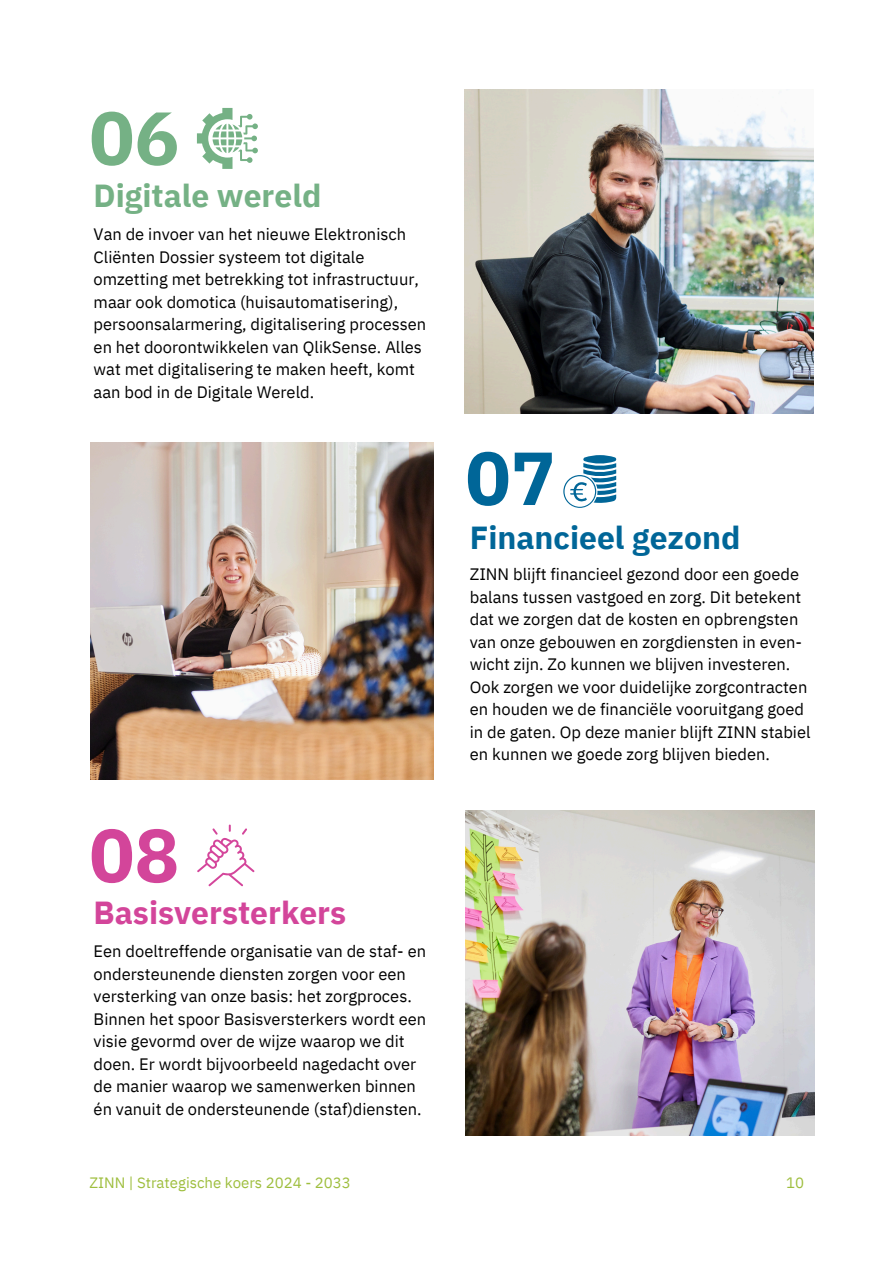
<style>
.page{position:relative;width:894px;height:1264px;background:#fff}
.page>*{position:absolute;margin:0;border:0;box-sizing:border-box;transform-origin:0 0}
.t1{font:700 75px "IBM Plex Sans";color:#006698}
.t2{font:700 75px "IBM Plex Sans";color:#d3459a}
.t3{font:700 75px "IBM Plex Sans";color:#75b185}
.t4{font:700 31.8px "IBM Plex Sans";color:#006698}
.t5{font:700 31.8px "IBM Plex Sans";color:#d3459a}
.t6{font:700 31.8px "IBM Plex Sans";color:#75b185}
.t7{font:16.5px/22.5px "IBM Plex Sans";color:#000}
.t8{font:15px "IBM Plex Sans";color:#9ebe3d}
</style>
<div class="page">
<svg style="left:563px;top:455px;width:53px;height:53px"></svg>
<img style="left:90px;top:442px;width:343px;height:338px">
<svg style="left:197px;top:824px;width:57px;height:62px"></svg>
<img style="left:465px;top:811px;width:349px;height:324px">
<svg style="left:197px;top:108px;width:61px;height:61px"></svg>
<img style="left:464px;top:89px;width:349px;height:324px">
<h1 class="t3" style="left:89px;top:88px;width:91px">06</h1>
<p class="t6" style="left:94px;top:174px;width:229px">Digitale wereld</p>
<p class="t7" style="left:94px;top:223px;width:334px">Van de invoer van het nieuwe Elektronisch Cliënten Dossier systeem tot digitale omzetting met betrekking tot infrastructuur, maar ook domotica (huisautomatisering), persoonsalarmering, digitalisering processen en het doorontwikkelen van QlikSense. Alles wat met digitalisering te maken heeft, komt aan bod in de Digitale Wereld.</p>
<p class="t2" style="left:89px;top:805px;width:91px">08</p>
<p class="t5" style="left:94px;top:891px;width:254px">Basisversterkers</p>
<p class="t7" style="left:94px;top:939px;width:334px">Een doeltreffende organisatie van de staf- en ondersteunende diensten zorgen voor een versterking van onze basis: het zorgproces.<br>Binnen het spoor Basisversterkers wordt een visie gevormd over de wijze waarop we dit doen. Er wordt bijvoorbeeld nagedacht over de manier waarop we samenwerken binnen én vanuit de ondersteunende (staf)diensten.</p>
<h1 class="t1" style="left:465px;top:428px;width:91px">07</h1>
<p class="t4" style="left:469px;top:516px;width:272px">Financieel gezond</p>
<p class="t7" style="left:469px;top:562px;width:342px">ZINN blijft financieel gezond door een goede balans tussen vastgoed en zorg. Dit betekent dat we zorgen dat de kosten en opbrengsten van onze gebouwen en zorgdiensten in even&shy;wicht zijn. Zo kunnen we blijven investeren.<br>Ook zorgen we voor duidelijke zorgcontracten en houden we de financiële vooruitgang goed in de gaten. Op deze manier blijft ZINN stabiel en kunnen we goede zorg blijven bieden.</p>
<p class="t8" style="left:89px;top:1172px;width:263px">ZINN | Strategische koers 2024 - 2033</p>
<p class="t8" style="left:786px;top:1172px;width:19px">10</p>
</div>
